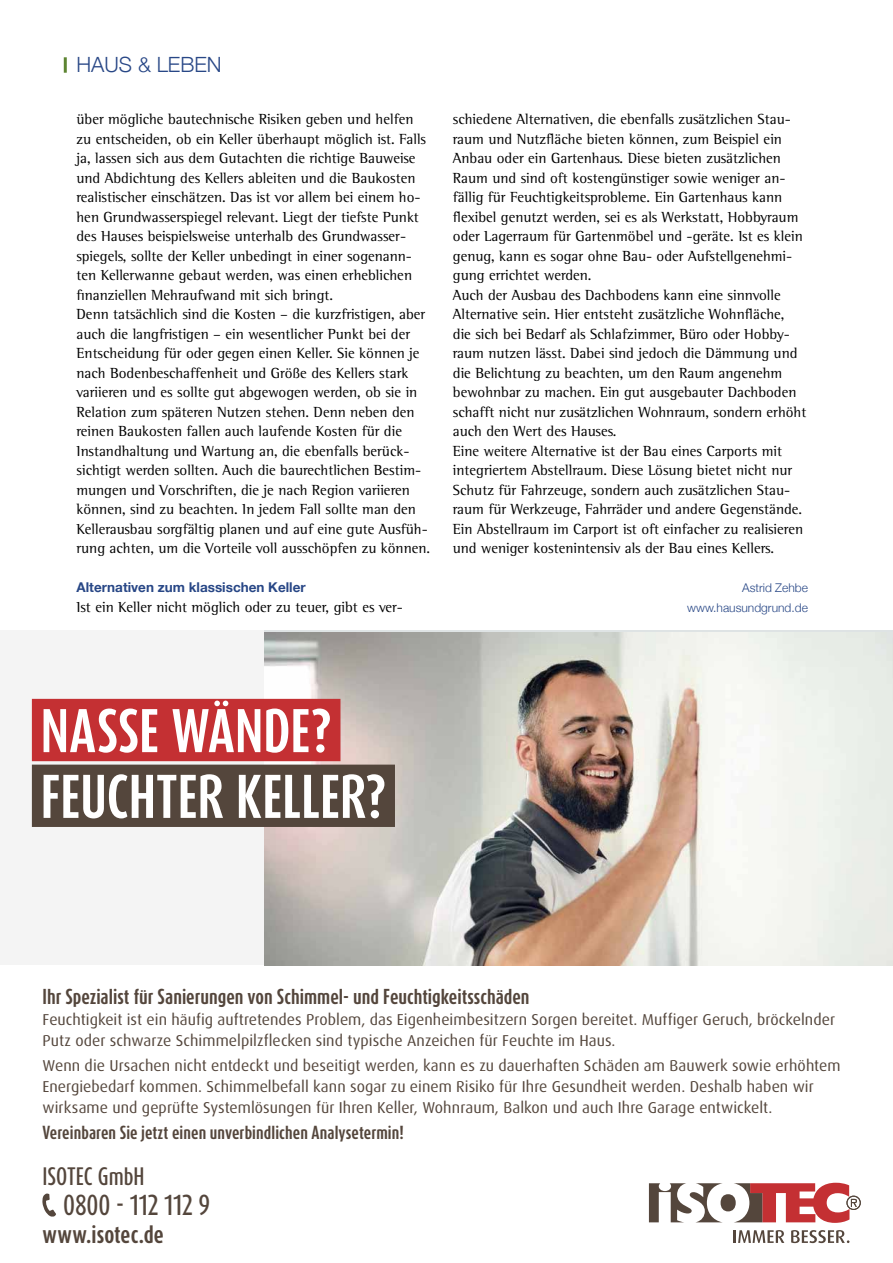
<style>
.page{position:relative;width:893px;height:1263px;background:#fff}
.page>*{position:absolute;margin:0;border:0;box-sizing:border-box;transform-origin:0 0}
.t1{font:700 51.3px/65.7px "Dax Compact OT";color:#fff}
.t2{font:500 24px "Dax Compact OT";letter-spacing:-.005em;color:#54463c}
.t3{font:700 21px "Dax Compact OT";letter-spacing:.005em;color:#54463c}
.t4{font:300 21px "Helvetica Neue";color:#284786}
.t5{font:500 21px "Dax Compact OT";letter-spacing:-.005em;color:#54463c}
.t6{font:700 18px "Dax Compact OT";color:#54463c}
.t7{font:15.75px/21px "Dax OT";letter-spacing:.005em;color:#54463c}
.t8{font:700 15.75px "Dax Compact OT";letter-spacing:.005em;color:#54463c}
.t9{font:15px/19.5px "Rotis Semi Serif Std";color:#000}
.t10{font:700 13.5px "Helvetica Neue";color:#284786}
.t11{font:300 12px/19.5px "Helvetica Neue";color:#284786;text-align:right}
</style>
<div class="page">
<hr style="left:64px;top:57px;width:3px;height:16px;background:#5d8532">
<div style="left:0;top:630px;width:267px;height:335px;background:#f4f4f4"></div>
<img style="left:264px;top:632px;width:629px;height:333px">
<div style="left:32px;top:699px;width:308px;height:62px;background:#c43033"></div>
<div style="left:32px;top:765px;width:363px;height:62px;background:#54463c"></div>
<svg style="left:649px;top:1183px;width:74px;height:39px"></svg>
<div style="left:721px;top:1194px;width:15px;height:17px;background:#54463c;border-radius:50%"></div>
<svg style="left:734px;top:1183px;width:127px;height:40px"></svg>
<svg style="left:734px;top:1230px;width:50px;height:13px"></svg>
<svg style="left:791px;top:1230px;width:58px;height:13px"></svg>
<svg style="left:42px;top:1193px;width:14px;height:23px"></svg>
<h3 class="t4" style="left:77px;top:48px;width:147px">HAUS &amp; LEBEN</h3>
<p class="t9" style="left:77px;top:109px;width:355px">über mögliche bautechnische Risiken geben und helfen zu entscheiden, ob ein Keller überhaupt möglich ist. Falls ja, lassen sich aus dem Gutachten die richtige Bauweise und Abdichtung des Kellers ableiten und die Baukosten realistischer einschätzen. Das ist vor allem bei einem ho&shy;hen Grundwasserspiegel relevant. Liegt der tiefste Punkt des Hauses beispielsweise unterhalb des Grundwasser&shy;spiegels, sollte der Keller unbedingt in einer sogenann&shy;ten Kellerwanne gebaut werden, was einen erheblichen finanziellen Mehraufwand mit sich bringt.<br>Denn tatsächlich sind die Kosten – die kurzfristigen, aber auch die langfristigen – ein wesentlicher Punkt bei der Entscheidung für oder gegen einen Keller. Sie können je nach Bodenbeschaffenheit und Größe des Kellers stark variieren und es sollte gut abgewogen werden, ob sie in Relation zum späteren Nutzen stehen. Denn neben den reinen Baukosten fallen auch laufende Kosten für die Instandhaltung und Wartung an, die ebenfalls berück&shy;sichtigt werden sollten. Auch die baurechtlichen Bestim&shy;mungen und Vorschriften, die je nach Region variieren können, sind zu beachten. In jedem Fall sollte man den Kellerausbau sorgfältig planen und auf eine gute Ausfüh&shy;rung achten, um die Vorteile voll ausschöpfen zu können.</p>
<p class="t10" style="left:77px;top:577px;width:231px">Alternativen zum klassischen Keller</p>
<p class="t9" style="left:77px;top:597px;width:328px">Ist ein Keller nicht möglich oder zu teuer, gibt es ver-</p>
<p class="t9" style="left:453px;top:109px;width:355px">schiedene Alternativen, die ebenfalls zusätzlichen Stau&shy;raum und Nutzfläche bieten können, zum Beispiel ein Anbau oder ein Gartenhaus. Diese bieten zusätzlichen Raum und sind oft kostengünstiger sowie weniger an&shy;fällig für Feuchtigkeitsprobleme. Ein Gartenhaus kann flexibel genutzt werden, sei es als Werkstatt, Hobbyraum oder Lagerraum für Gartenmöbel und -geräte. Ist es klein genug, kann es sogar ohne Bau- oder Aufstellgenehmi&shy;gung errichtet werden.<br>Auch der Ausbau des Dachbodens kann eine sinnvolle Alternative sein. Hier entsteht zusätzliche Wohnfläche,<br>die sich bei Bedarf als Schlafzimmer, Büro oder Hobby&shy;raum nutzen lässt. Dabei sind jedoch die Dämmung und die Belichtung zu beachten, um den Raum angenehm bewohnbar zu machen. Ein gut ausgebauter Dachboden schafft nicht nur zusätzlichen Wohnraum, sondern erhöht auch den Wert des Hauses.<br>Eine weitere Alternative ist der Bau eines Carports mit integriertem Abstellraum. Diese Lösung bietet nicht nur Schutz für Fahrzeuge, sondern auch zusätzlichen Stau&shy;raum für Werkzeuge, Fahrräder und andere Gegenstände.<br>Ein Abstellraum im Carport ist oft einfacher zu realisieren und weniger kostenintensiv als der Bau eines Kellers.</p>
<p class="t11" style="left:687px;top:577px;width:122px">Astrid Zehbe www.hausundgrund.de</p>
<h1 class="t1" style="left:41px;top:698px;width:347px">NASSE WÄNDE?<br>FEUCHTER KELLER?</h1>
<p class="t6" style="left:43px;top:984px;width:489px">Ihr Spezialist für Sanierungen von Schimmel- und Feuchtigkeitsschäden</p>
<p class="t7" style="left:43px;top:1009px;width:794px">Feuchtigkeit ist ein häufig auftretendes Problem, das Eigenheimbesitzern Sorgen bereitet. Muffiger Geruch, bröckelnder<br>Putz oder schwarze Schimmelpilzflecken sind typische Anzeichen für Feuchte im Haus.</p>
<p class="t7" style="left:43px;top:1055px;width:799px">Wenn die Ursachen nicht entdeckt und beseitigt werden, kann es zu dauerhaften Schäden am Bauwerk sowie erhöhtem<br>Energiebedarf kommen. Schimmelbefall kann sogar zu einem Risiko für Ihre Gesundheit werden. Deshalb haben wir wirksame und geprüfte Systemlösungen für Ihren Keller, Wohnraum, Balkon und auch Ihre Garage entwickelt.</p>
<p class="t8" style="left:43px;top:1121px;width:363px">Vereinbaren Sie jetzt einen unverbindlichen Analysetermin!</p>
<h3 class="t5" style="left:43px;top:1162px;width:104px">ISOTEC GmbH</h3>
<h2 class="t2" style="left:63px;top:1189px;width:149px">0800 - 112 112 9</h2>
<h3 class="t3" style="left:43px;top:1220px;width:123px">www.isotec.de</h3>
</div>
